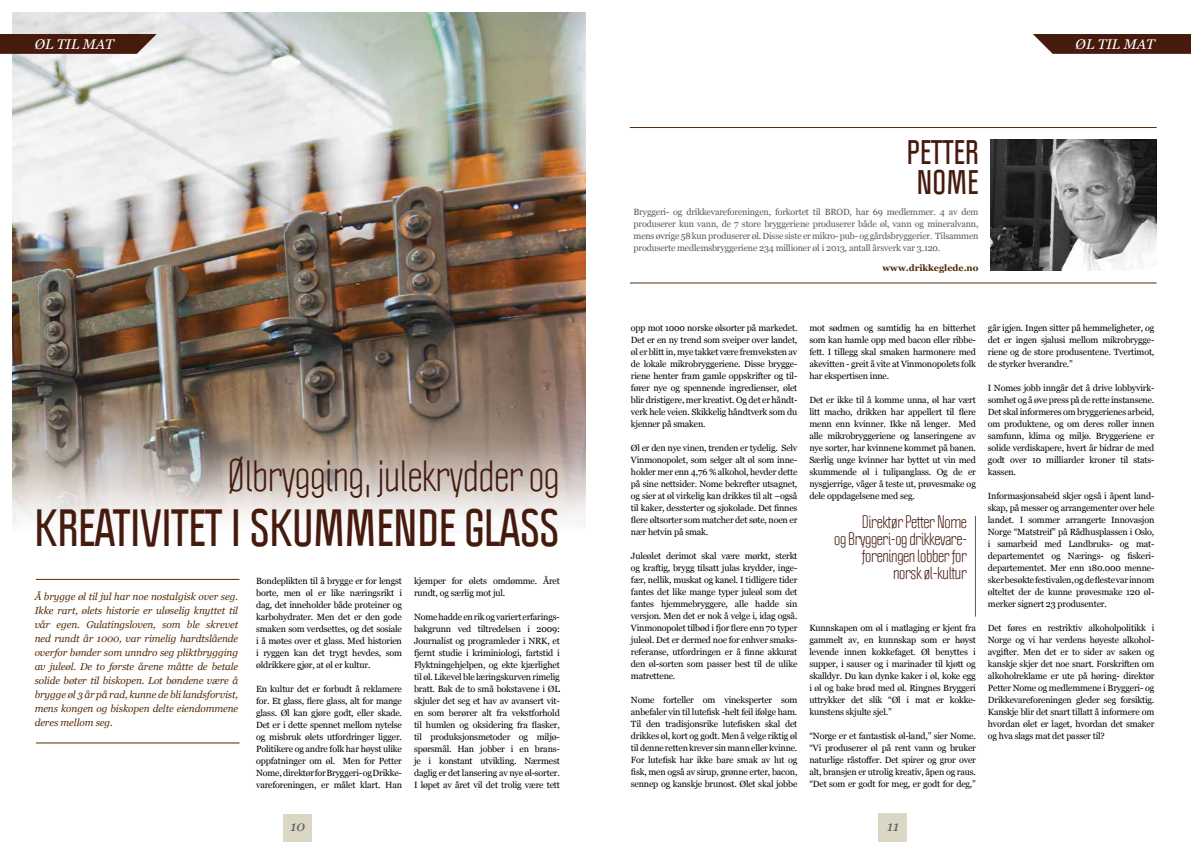
<style>
.page{position:relative;width:1191px;height:842px;background:#fff}
.page>*{position:absolute;margin:0;border:0;box-sizing:border-box;transform-origin:0 0}
.t1{font:700 46px "Politica";letter-spacing:-.01em;color:#461b0e}
.t2{font:40px "Politica";color:#461b0e}
.t3{font:700 30px/30px "Politica";color:#461b0e;text-align:center}
.t4{font:16px/17px "Politica";letter-spacing:-.02em;color:#461b0e;text-align:right}
.t5{font:italic 14px "Georgia";color:#fff}
.t6{font:italic 14px "Georgia";color:#58595b}
.t7{font:italic 10px/14px "Georgia";letter-spacing:-.01em;color:#562c07;text-align:justify}
.t8{font:9px/12px "Georgia";letter-spacing:-.02em;color:#000;text-align:justify}
.t9{font:9px/12px "Georgia";letter-spacing:-.02em;color:#58595b;text-align:justify}
.t10{font:700 9px "Georgia";color:#4e2700}
</style>
<div class="page">
<img style="left:12px;top:12px;width:573px;height:512px">
<svg style="left:0;top:34px;width:157px;height:20px;background:#522a1e"></svg>
<svg style="left:1033px;top:34px;width:158px;height:20px;background:#522a1e"></svg>
<img style="left:990px;top:139px;width:166px;height:131px">
<hr style="left:630px;top:127px;width:526px;height:1px;background:#562c07">
<hr style="left:630px;top:282px;width:526px;height:1px;background:#562c07">
<hr style="left:975px;top:516px;width:1px;height:101px;background:#58595b">
<hr style="left:36px;top:579px;width:203px;height:1px;background:#562c07">
<hr style="left:36px;top:742px;width:203px;height:1px;background:#562c07">
<div style="left:878px;top:814px;width:29px;height:28px;background:#dad7c4"></div>
<div style="left:284px;top:814px;width:28px;height:28px;background:#dad7c4"></div>
<h3 class="t5" style="left:35px;top:35px;width:31px">øl til</h3>
<h3 class="t5" style="left:83px;top:35px;width:12px">mat</h3>
<h3 class="t5" style="left:1075px;top:35px;width:31px">øl til</h3>
<h3 class="t5" style="left:1123px;top:35px;width:12px">mat</h3>
<h3 class="t3" style="left:906px;top:137px;width:73px">PETTER<br>NOME</h3>
<p class="t9" style="left:633px;top:207px;width:346px">Bryggeri- og drikkevareforeningen, forkortet til BROD, har 69 medlemmer. 4 av dem produserer kun vann, de 7 store bryggeriene produserer både øl, vann og mineralvann, mens øvrige 58 kun produserer øl. Disse siste er mikro- pub- og gårdsbryggerier. Tilsammen produserte medlemsbryggeriene 234 millioner øl i 2013, antall årsverk var 3.120.</p>
<p class="t10" style="left:882px;top:262px;width:98px">www.drikkeglede.no</p>
<h2 class="t2" style="left:227px;top:450px;width:334px">Ølbrygging, julekrydder og</h2>
<h1 class="t1" style="left:34px;top:497px;width:527px">KREATIVITET I SKUMMENDE GLASS</h1>
<p class="t7" style="left:35px;top:590px;width:205px">Å brygge øl til jul har noe nostalgisk over seg.<br>Ikke rart, ølets historie er uløselig knyttet til vår egen. Gulatingsloven, som ble skrevet ned rundt år 1000, var rimelig hardtslående overfor bønder som unndro seg pliktbrygging av juleøl. De to første årene måtte de betale solide bøter til biskopen. Lot bøndene være å brygge øl 3 år på rad, kunne de bli landsforvist, mens kongen og biskopen delte eiendommene deres mellom seg.</p>
<p class="t8" style="left:256px;top:575px;width:147px">Bondeplikten til å brygge er for lengst borte, men øl er like næringsrikt i dag, det inneholder både proteiner og karbohydrater. Men det er den gode smaken som verdsettes, og det sosiale i å møtes over et glass. Med historien i ryggen kan det trygt hevdes, som øldrikkere gjør, at øl er kultur.</p>
<p class="t8" style="left:256px;top:683px;width:147px">En kultur det er forbudt å reklamere for. Et glass, flere glass, alt for mange glass. Øl kan gjøre godt, eller skade.<br>Det er i dette spennet mellom nytelse og misbruk ølets utfordringer ligger.<br>Politikere og andre folk har høyst ulike oppfatninger om øl. Men for Petter Nome, direktør for Bryggeri- og Drikke&shy;vareforeningen, er målet klart. Han</p>
<p class="t8" style="left:414px;top:575px;width:147px">kjemper for ølets omdømme. Året rundt, og særlig mot jul.</p>
<p class="t8" style="left:414px;top:611px;width:147px">Nome hadde en rik og variert erfarings&shy;bakgrunn ved tiltredelsen i 2009:<br>Journalist og programleder i NRK, et fjernt studie i kriminiologi, fartstid i Flyktningehjelpen, og ekte kjærlighet til øl. Likevel ble læringskurven rimelig bratt. Bak de to små bokstavene i ØL skjuler det seg et hav av avansert vit&shy;en som berører alt fra vekstforhold til humlen og oksidering fra flasker, til produksjonsmetoder og miljø&shy;spørsmål. Han jobber i en brans&shy;je i konstant utvikling. Nærmest daglig er det lansering av nye øl-sorter.<br>I løpet av året vil det trolig være tett</p>
<p class="t8" style="left:631px;top:322px;width:168px">opp mot 1000 norske ølsorter på markedet.<br>Det er en ny trend som sveiper over landet, øl er blitt in, mye takket være fremveksten av de lokale mikrobryggeriene. Disse brygge&shy;riene henter fram gamle oppskrifter og til&shy;fører nye og spennende ingredienser, ølet blir dristigere, mer kreativt. Og det er håndt&shy;verk hele veien. Skikkelig håndtverk som du kjenner på smaken.</p>
<p class="t8" style="left:631px;top:442px;width:168px">Øl er den nye vinen, trenden er tydelig. Selv Vinmonopolet, som selger alt øl som inne&shy;holder mer enn 4,76 % alkohol, hevder dette på sine nettsider. Nome bekrefter utsagnet, og sier at øl virkelig kan drikkes til alt –også til kaker, dessterter og sjokolade. Det finnes flere øltsorter som matcher det søte, noen er nær hetvin på smak.</p>
<p class="t8" style="left:631px;top:550px;width:168px">Juleølet derimot skal være mørkt, sterkt og kraftig, brygg tilsatt julas krydder, inge&shy;fær, nellik, muskat og kanel. I tidligere tider fantes det like mange typer juleøl som det fantes hjemmebryggere, alle hadde sin versjon. Men det er nok å velge i, idag også.<br>Vinmonopolet tilbød i fjor flere enn 70 typer juleøl. Det er dermed noe for enhver smaks&shy;referanse, utfordringen er å finne akkurat den øl-sorten som passer best til de ulike matrettene.</p>
<p class="t8" style="left:631px;top:694px;width:168px">Nome forteller om vineksperter som anbefaler vin til lutefisk -helt feil ifølge ham.<br>Til den tradisjonsrike lutefisken skal det drikkes øl, kort og godt. Men å velge riktig øl til denne retten krever sin mann eller kvinne.<br>For lutefisk har ikke bare smak av lut og fisk, men også av sirup, grønne erter, bacon, sennep og kanskje brunost. Ølet skal jobbe</p>
<p class="t8" style="left:809px;top:322px;width:168px">mot sødmen og samtidig ha en bitterhet som kan hamle opp med bacon eller ribbe&shy;fett. I tillegg skal smaken harmonere med akevitten - greit å vite at Vinmonopolets folk har ekspertisen inne.</p>
<p class="t8" style="left:809px;top:394px;width:168px">Det er ikke til å komme unna, øl har vært litt macho, drikken har appellert til flere menn enn kvinner. Ikke nå lenger. Med alle mikrobryggeriene og lanseringene av nye sorter, har kvinnene kommet på banen.<br>Særlig unge kvinner har byttet ut vin med skummende øl i tulipanglass. Og de er nysgjerrige, våger å teste ut, prøvesmake og dele oppdagelsene med seg.</p>
<h3 class="t4" style="left:834px;top:514px;width:134px">Direktør Petter Nome<br>og Bryggeri-og drikkevare&shy;foreningen lobber for norsk øl-kultur</h3>
<p class="t8" style="left:809px;top:622px;width:168px">Kunnskapen om øl i matlaging er kjent fra gammelt av, en kunnskap som er høyst levende innen kokkefaget. Øl benyttes i supper, i sauser og i marinader til kjøtt og skalldyr. Du kan dynke kaker i øl, koke egg i øl og bake brød med øl. Ringnes Bryggeri uttrykker det slik “Øl i mat er kokke&shy;kunstens skjulte sjel.”</p>
<p class="t8" style="left:809px;top:730px;width:168px">“Norge er et fantastisk øl-land,” sier Nome. “Vi produserer øl på rent vann og bruker naturlige råstoffer. Det spirer og gror over alt, bransjen er utrolig kreativ, åpen og raus. “Det som er godt for meg, er godt for deg,”</p>
<p class="t8" style="left:988px;top:322px;width:168px">går igjen. Ingen sitter på hemmeligheter, og det er ingen sjalusi mellom mikrobrygge&shy;riene og de store produsentene. Tvertimot, de styrker hverandre.”</p>
<p class="t8" style="left:988px;top:382px;width:168px">I Nomes jobb inngår det å drive lobbyvirk&shy;somhet og å øve press på de rette instansene.<br>Det skal informeres om bryggerienes arbeid, om produktene, og om deres roller innen samfunn, klima og miljø. Bryggeriene er solide verdiskapere, hvert år bidrar de med godt over 10 milliarder kroner til stats&shy;kassen.</p>
<p class="t8" style="left:988px;top:490px;width:168px">Informasjonsabeid skjer også i åpent land&shy;skap, på messer og arrangementer over hele landet. I sommer arrangerte Innovasjon Norge “Matstreif” på Rådhusplassen i Oslo, i samarbeid med Landbruks- og mat&shy;departementet og Nærings- og fiskeri&shy;departementet. Mer enn 180.000 menne&shy;sker besøkte festivalen, og de fleste var innom ølteltet der de kunne prøvesmake 120 øl&shy;merker signert 23 produsenter.</p>
<p class="t8" style="left:988px;top:622px;width:168px">Det føres en restriktiv alkoholpolitikk i Norge og vi har verdens høyeste alkohol&shy;avgifter. Men det er to sider av saken og kanskje skjer det noe snart. Forskriften om alkoholreklame er ute på høring- direktør Petter Nome og medlemmene i Bryggeri- og Drikkevareforeningen gleder seg forsiktig.<br>Kanskje blir det snart tillatt å informere om hvordan ølet er laget, hvordan det smaker og hva slags mat det passer til?</p>
<h3 class="t6" style="left:290px;top:817px;width:16px">10</h3>
<h3 class="t6" style="left:887px;top:817px;width:14px">11</h3>
</div>
